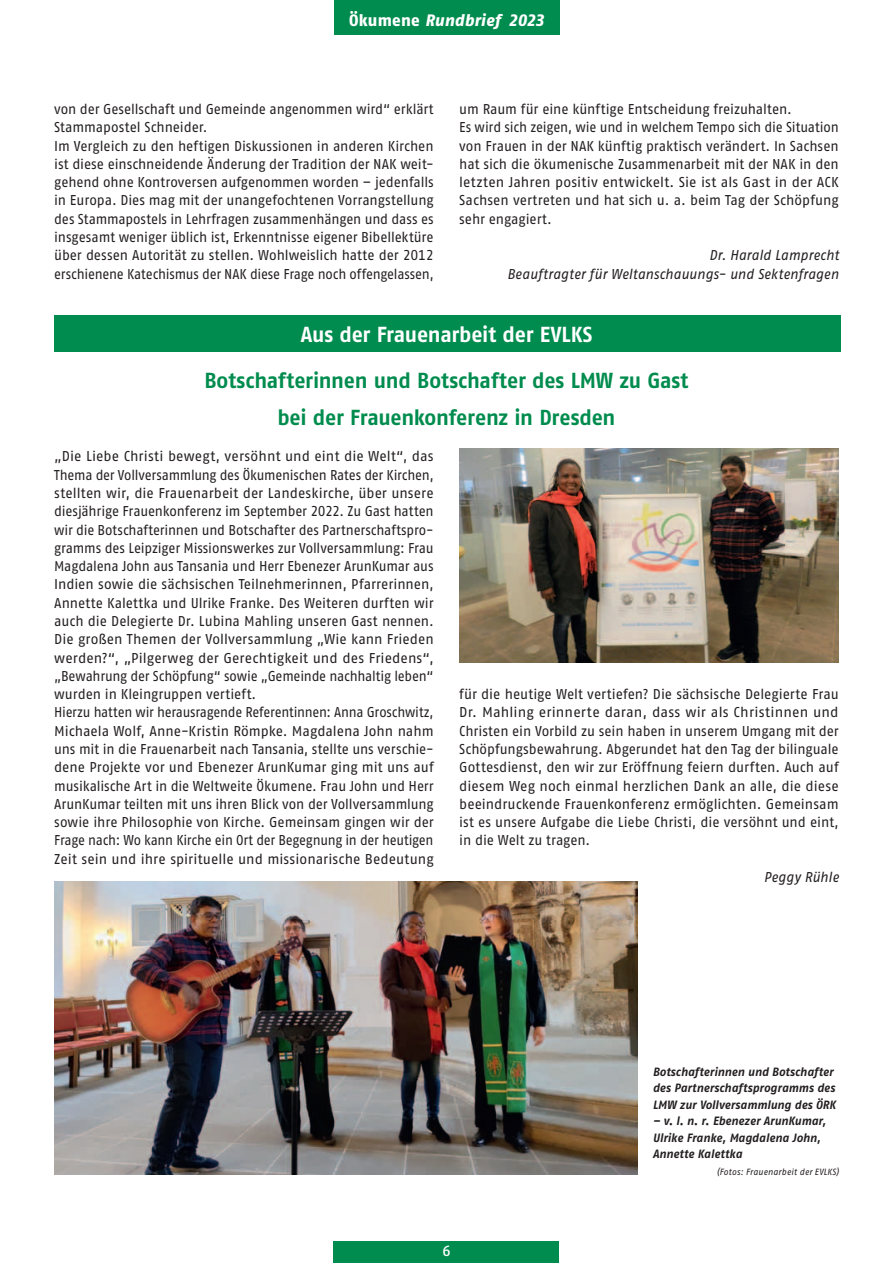
<style>
.page{position:relative;width:893px;height:1263px;background:#fff}
.page>*{position:absolute;margin:0;border:0;box-sizing:border-box;transform-origin:0 0}
.t1{font:21.75px/36.6px "Fago No Bold Tf";letter-spacing:-.015em;color:#008c4e;text-align:center;scale:.96 1}
.t2{font:21.75px "Fago No Bold Tf";letter-spacing:-.015em;color:#fff;scale:.96 1}
.t3{font:italic 16.5px "Fago No Exb Tf";letter-spacing:.01em;color:#fff;scale:.96 1}
.t4{font:15px "Fago No Med";color:#fff;scale:.96 1}
.t5{font:14.25px/18.3px "Fago No Regular Tf";letter-spacing:-.005em;color:#231f20}
.t6{font:14.25px/18.3px "Fago No Regular Tf";letter-spacing:-.005em;color:#231f20;scale:.95 1}
.t7{font:14.25px/18.3px "Fago No Regular Tf";letter-spacing:-.005em;color:#231f20;scale:.96 1}
.t8{font:italic 14.25px/18.3px "Fago No Regular Tf";color:#231f20;text-align:right;scale:.96 1}
.t9{font:italic 700 12px/16.5px "Fago No";color:#231f20;scale:.96 1}
.t10{font:italic 9px "Fago No Regular Tf";letter-spacing:.02em;color:#231f20;scale:.96 1}
.s1{font-style:normal}
</style>
<div class="page">
<div style="left:334px;top:1242px;width:225px;height:21px;background:#008c4e"></div>
<div style="left:334px;top:0;width:225px;height:34px;background:#008c4e"></div>
<img style="left:54px;top:882px;width:584px;height:292px">
<div style="left:54px;top:315px;width:786px;height:37px;background:#008c4e"></div>
<img style="left:459px;top:449px;width:380px;height:213px">
<p class="t3" style="left:349px;top:10px;width:205px"><span class="s1">Ökumene</span> Rundbrief 2023</p>
<p class="t6" style="left:54px;top:100px;width:401px">von der Gesellschaft und Gemeinde angenommen wird“ erklärt Stammapostel Schneider.<br>Im Vergleich zu den heftigen Diskussionen in anderen Kirchen ist diese einschneidende Änderung der Tradition der NAK weit&shy;gehend ohne Kontroversen aufgenommen worden – jedenfalls in Europa. Dies mag mit der unangefochtenen Vorrangstellung des Stammapostels in Lehrfragen zusammenhängen und dass es insgesamt weniger üblich ist, Erkenntnisse eigener Bibellektüre über dessen Autorität zu stellen. Wohlweislich hatte der 2012 erschienene Katechismus der NAK diese Frage noch offengelassen,</p>
<p class="t7" style="left:459px;top:100px;width:397px">um Raum für eine künftige Entscheidung freizuhalten.<br>Es wird sich zeigen, wie und in welchem Tempo sich die Situation von Frauen in der NAK künftig praktisch verändert. In Sachsen hat sich die ökumenische Zusammenarbeit mit der NAK in den letzten Jahren positiv entwickelt. Sie ist als Gast in der ACK Sachsen vertreten und hat sich u. a. beim Tag der Schöpfung sehr engagiert.</p>
<p class="t8" style="left:507px;top:246px;width:347px">Dr. Harald Lamprecht<br>Beauftragter für Weltanschauungs- und Sektenfragen</p>
<h1 class="t2" style="left:301px;top:322px;width:305px">Aus der Frauenarbeit der EVLKS</h1>
<h1 class="t1" style="left:204px;top:362px;width:506px">Botschafterinnen und Botschafter des LMW zu Gast bei der Frauenkonferenz in Dresden</h1>
<p class="t5" style="left:54px;top:447px;width:381px">„Die Liebe Christi bewegt, versöhnt und eint die Welt“, das Thema der Vollversammlung des Ökumenischen Rates der Kirchen, stellten wir, die Frauenarbeit der Landeskirche, über unsere diesjährige Frauenkonferenz im September 2022. Zu Gast hatten wir die Botschafterinnen und Botschafter des Partnerschaftspro&shy;gramms des Leipziger Missionswerkes zur Vollversammlung: Frau Magdalena John aus Tansania und Herr Ebenezer ArunKumar aus Indien sowie die sächsischen Teilnehmerinnen, Pfarrerinnen, Annette Kalettka und Ulrike Franke. Des Weiteren durften wir auch die Delegierte Dr. Lubina Mahling unseren Gast nennen.<br>Die großen Themen der Vollversammlung „Wie kann Frieden werden?“, „Pilgerweg der Gerechtigkeit und des Friedens“, „Bewahrung der Schöpfung“ sowie „Gemeinde nachhaltig leben“ wurden in Kleingruppen vertieft.<br>Hierzu hatten wir herausragende Referentinnen: Anna Groschwitz, Michaela Wolf, Anne-Kristin Römpke. Magdalena John nahm uns mit in die Frauenarbeit nach Tansania, stellte uns verschie&shy;dene Projekte vor und Ebenezer ArunKumar ging mit uns auf musikalische Art in die Weltweite Ökumene. Frau John und Herr ArunKumar teilten mit uns ihren Blick von der Vollversammlung sowie ihre Philosophie von Kirche. Gemeinsam gingen wir der Frage nach: Wo kann Kirche ein Ort der Begegnung in der heutigen Zeit sein und ihre spirituelle und missionarische Bedeutung</p>
<p class="t5" style="left:459px;top:685px;width:381px;text-align:justify">für die heutige Welt vertiefen? Die sächsische Delegierte Frau Dr. Mahling erinnerte daran, dass wir als Christinnen und Christen ein Vorbild zu sein haben in unserem Umgang mit der Schöpfungsbewahrung. Abgerundet hat den Tag der bilinguale Gottesdienst, den wir zur Eröffnung feiern durften. Auch auf diesem Weg noch einmal herzlichen Dank an alle, die diese beeindruckende Frauenkonferenz ermöglichten. Gemeinsam ist es unsere Aufgabe die Liebe Christi, die versöhnt und eint, in die Welt zu tragen.</p>
<p class="t8" style="left:764px;top:868px;width:80px">Peggy Rühle</p>
<p class="t4" style="left:442px;top:1242px;width:10px">6</p>
<p class="t9" style="left:653px;top:1063px;width:192px">Botschafterinnen und Botschafter des Partnerschaftsprogramms des<br>LMW zur Vollversammlung des ÖRK</p>
<p class="t9" style="left:653px;top:1112px;width:182px">– v. l. n. r. Ebenezer ArunKumar,<br>Ulrike Franke, Magdalena John,<br>Annette Kalettka</p>
<p class="t10" style="left:717px;top:1166px;width:129px">(Fotos: Frauenarbeit der EVLKS)</p>
</div>
